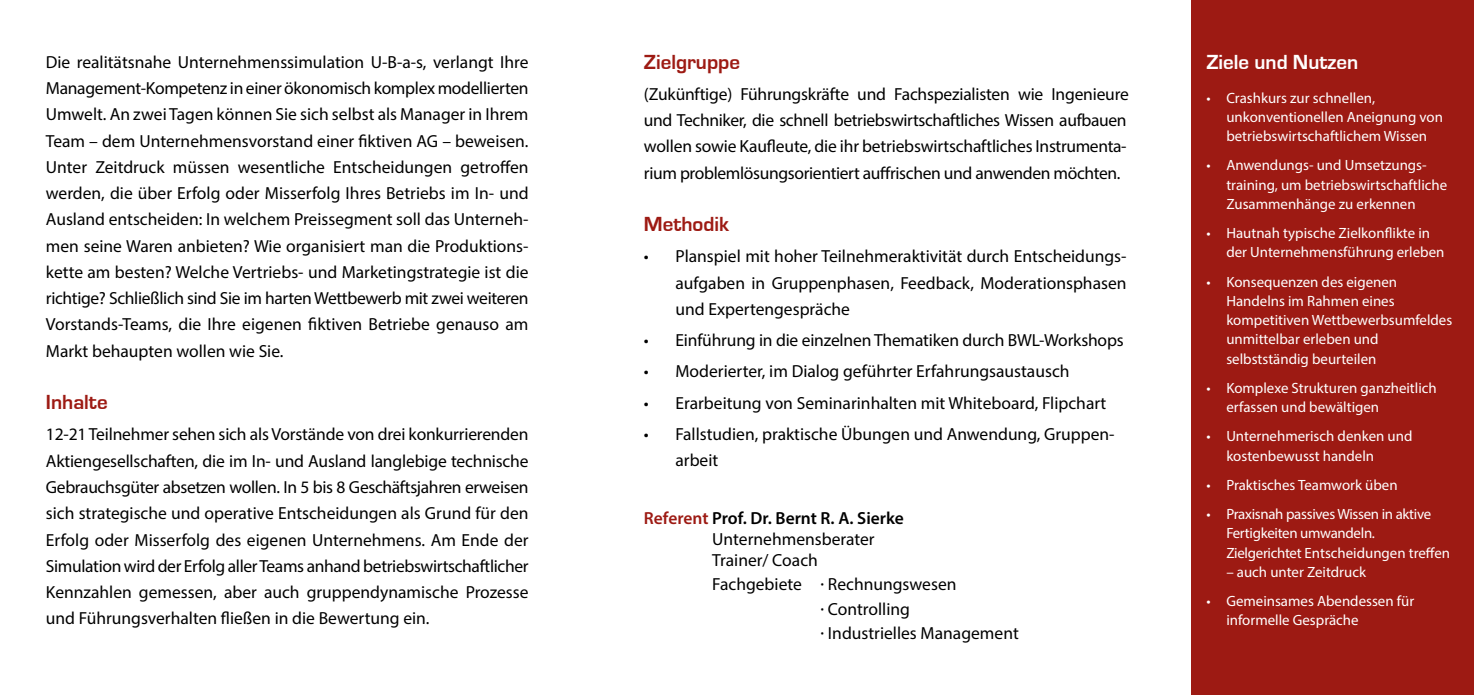
<style>
.page{position:relative;width:1474px;height:695px;background:#fff}
.page>*{position:absolute;margin:0;border:0;box-sizing:border-box;transform-origin:0 0}
.t1{font:700 21px "Eurostile";color:#9d1a13}
.t2{font:700 21px "Eurostile";color:#fff}
.t3{font:17.5px/26.2px "Myriad Pro";color:#000;text-align:justify}
.t4{font:17.5px/26.2px "Myriad Pro";letter-spacing:-.02em;color:#000}
.t5{font:14.88px/19.2px "Myriad Pro";color:#fff}
.t6{font:14.88px/19.2px "Myriad Pro";letter-spacing:-.02em;color:#fff}
.s1{font-weight:600;color:#9d1a13}
.s2{font-weight:600}
</style>
<div class="page">
<div style="left:1191px;top:0;width:282px;height:694px;background:#9d1a13"></div>
<p class="t3" style="left:46px;top:48px;width:484px">Die realitätsnahe Unternehmenssimulation U-B-a-s, verlangt Ihre Management-Kompetenz in einer ökonomisch komplex modellierten Umwelt. An zwei Tagen können Sie sich selbst als Manager in Ihrem Team – dem Unternehmensvorstand einer fiktiven AG – beweisen.<br>Unter Zeitdruck müssen wesentliche Entscheidungen getroffen werden, die über Erfolg oder Misserfolg Ihres Betriebs im In- und Ausland entscheiden: In welchem Preissegment soll das Unterneh&shy;men seine Waren anbieten? Wie organisiert man die Produktions&shy;kette am besten? Welche Vertriebs- und Marketingstrategie ist die richtige? Schließlich sind Sie im harten Wettbewerb mit zwei weiteren Vorstands-Teams, die Ihre eigenen fiktiven Betriebe genauso am Markt behaupten wollen wie Sie.</p>
<p class="t1" style="left:46px;top:391px;width:63px">Inhalte</p>
<p class="t3" style="left:46px;top:421px;width:484px">12-21 Teilnehmer sehen sich als Vorstände von drei konkurrierenden Aktiengesellschaften, die im In- und Ausland langlebige technische Gebrauchsgüter absetzen wollen. In 5 bis 8 Geschäftsjahren erweisen sich strategische und operative Entscheidungen als Grund für den Erfolg oder Misserfolg des eigenen Unternehmens. Am Ende der Simulation wird der Erfolg aller Teams anhand betriebswirtschaftlicher Kennzahlen gemessen, aber auch gruppendynamische Prozesse und Führungsverhalten fließen in die Bewertung ein.</p>
<p class="t1" style="left:644px;top:50px;width:98px">Zielgruppe</p>
<p class="t4" style="left:644px;top:81px;width:486px">(Zukünftige) Führungskräfte und Fachspezialisten wie Ingenieure und Techniker, die schnell betriebswirtschaftliches Wissen aufbauen wollen sowie Kaufleute, die ihr betriebswirtschaftliches Instrumenta&shy;rium problemlösungsorientiert auffrischen und anwenden möchten.</p>
<p class="t1" style="left:644px;top:213px;width:87px">Methodik</p>
<p class="t3" style="left:675px;top:243px;width:452px;text-indent:-32px">• Planspiel mit hoher Teilnehmeraktivität durch Entscheidungs&shy;aufgaben in Gruppenphasen, Feedback, Moderationsphasen und Expertengespräche</p>
<p class="t3" style="left:644px;top:327px;width:481px">• Einführung in die einzelnen Thematiken durch BWL-Workshops</p>
<p class="t3" style="left:644px;top:358px;width:427px">• Moderierter, im Dialog geführter Erfahrungsaustausch</p>
<p class="t3" style="left:644px;top:389px;width:464px">• Erarbeitung von Seminarinhalten mit Whiteboard, Flipchart</p>
<p class="t3" style="left:675px;top:420px;width:441px;text-indent:-32px">• Fallstudien, praktische Übungen und Anwendung, Gruppen&shy;arbeit</p>
<p class="t3" style="left:712px;top:507px;width:193px;line-height:21px;text-align:left;text-indent:-68px"><span class="s1">Referent</span> <span class="s2">Prof. Dr. Bernt R. A. Sierke<br></span>Unternehmensberater<br>Trainer/ Coach</p>
<p class="t3" style="left:820px;top:571px;width:200px;line-height:24.5px;text-align:left;text-indent:-108px">Fachgebiete · Rechnungswesen<br>· Controlling<br>· Industrielles Management</p>
<p class="t2" style="left:1206px;top:50px;width:153px">Ziele und Nutzen</p>
<p class="t5" style="left:1226px;top:88px;width:218px;text-indent:-20px">• Crashkurs zur schnellen, unkonventionellen Aneignung von betriebswirtschaftlichem Wissen</p>
<p class="t5" style="left:1226px;top:156px;width:222px;text-indent:-20px">• Anwendungs- und Umsetzungs&shy;training, um betriebswirtschaftliche<br>Zusammenhänge zu erkennen</p>
<p class="t5" style="left:1226px;top:223px;width:219px;text-indent:-20px">• Hautnah typische Zielkonflikte in der Unternehmensführung erleben</p>
<p class="t5" style="left:1226px;top:272px;width:227px;text-indent:-20px">• Konsequenzen des eigenen<br>Handelns im Rahmen eines kompetitiven Wettbewerbsumfeldes unmittelbar erleben und selbstständig beurteilen</p>
<p class="t5" style="left:1226px;top:378px;width:212px;text-indent:-20px">• Komplexe Strukturen ganzheitlich erfassen und bewältigen</p>
<p class="t5" style="left:1226px;top:426px;width:187px;text-indent:-20px">• Unternehmerisch denken und kostenbewusst handeln</p>
<p class="t5" style="left:1206px;top:475px;width:193px">• Praktisches Teamwork üben</p>
<p class="t6" style="left:1226px;top:504px;width:225px;text-indent:-20px">• Praxisnah passives Wissen in aktive<br>Fertigkeiten umwandeln.<br>Zielgerichtet Entscheidungen treffen</p>
<p class="t5" style="left:1226px;top:562px;width:141px">– auch unter Zeitdruck</p>
<p class="t5" style="left:1226px;top:591px;width:189px;text-indent:-20px">• Gemeinsames Abendessen für informelle Gespräche</p>
</div>
